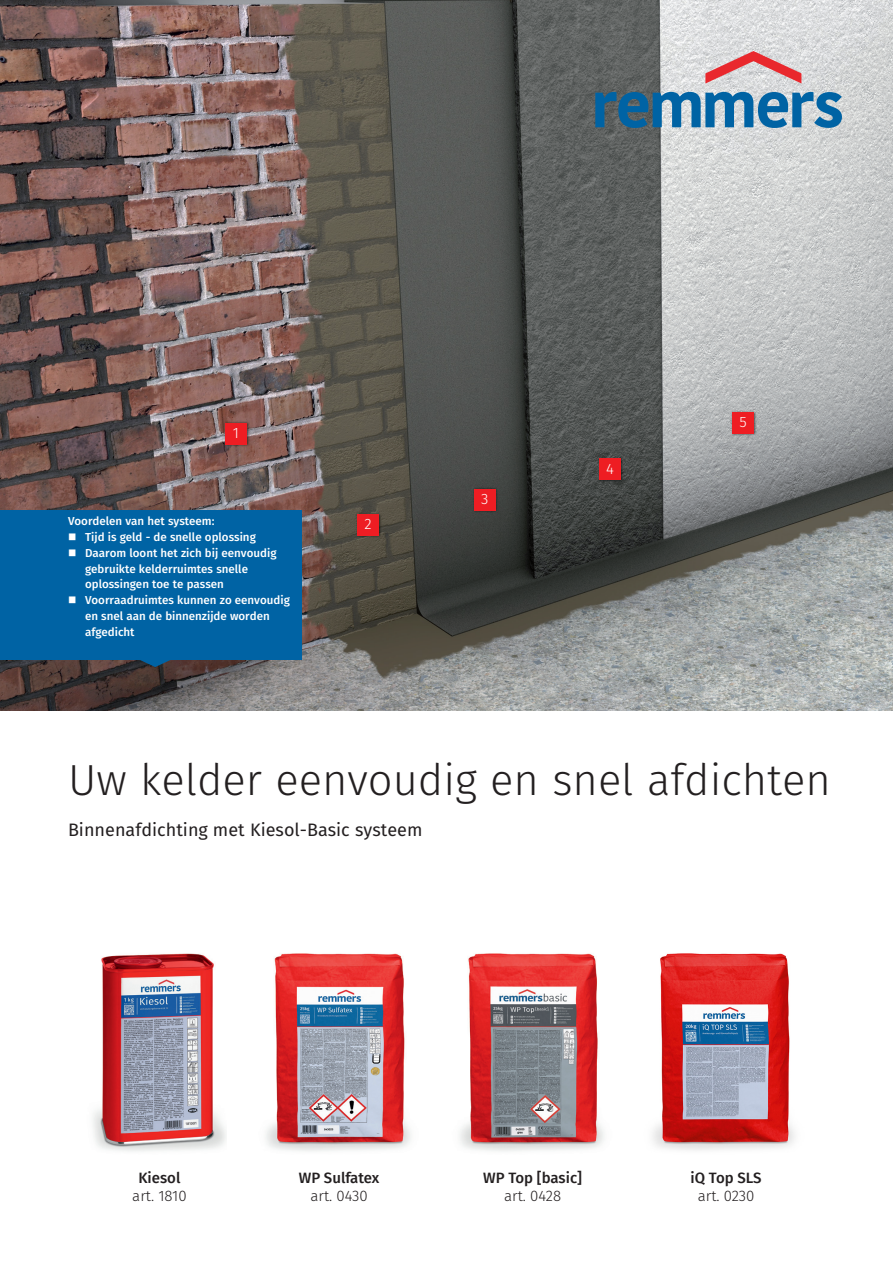
<style>
.page{position:relative;width:893px;height:1263px;background:#fff}
.page>*{position:absolute;margin:0;border:0;box-sizing:border-box;transform-origin:0 0}
.t1{font:300 43.5px "Fira Sans";color:#231f20}
.t2{font:18px "Fira Sans";color:#231f20}
.t3{font:500 15px/18px "Fira Sans";color:#231f20;text-align:center}
.t4{font:300 15px/18px "Fira Sans";color:#231f20;text-align:center}
.t5{font:300 15px "Fira Sans";color:#fff}
.t6{font:500 11.55px/15.8px "Fira Sans";color:#fff}
.s1{font-weight:500}
.s2{font-weight:300}
</style>
<div class="page">
<img style="left:0;top:0;width:893px;height:710px">
<img style="left:469px;top:484px;width:35px;height:35px">
<div style="left:474px;top:489px;width:22px;height:22px;background:#ee1d23"></div>
<img style="left:594px;top:454px;width:35px;height:34px">
<div style="left:600px;top:459px;width:21px;height:21px;background:#ee1d23"></div>
<img style="left:727px;top:407px;width:35px;height:35px">
<div style="left:733px;top:412px;width:21px;height:22px;background:#ee1d23"></div>
<img style="left:352px;top:509px;width:35px;height:35px">
<div style="left:358px;top:514px;width:21px;height:22px;background:#ee1d23"></div>
<img style="left:220px;top:418px;width:35px;height:34px">
<div style="left:225px;top:423px;width:22px;height:21px;background:#ee1d23"></div>
<div style="left:0;top:511px;width:301px;height:149px;background:#0063a4"></div>
<svg style="left:137px;top:660px;width:37px;height:7px"></svg>
<svg style="left:595px;top:92px;width:247px;height:36px;background:#528aae"></svg>
<svg style="left:705px;top:51px;width:96px;height:33px;background:#dea4a6"></svg>
<img style="left:460px;top:953px;width:144px;height:198px">
<img style="left:266px;top:953px;width:145px;height:198px">
<img style="left:93px;top:953px;width:133px;height:198px">
<img style="left:652px;top:953px;width:143px;height:197px">
<p class="t5" style="left:233px;top:422px;width:8px">1</p>
<p class="t6" style="left:85px;top:513px;width:206px;text-indent:-17px">Voordelen van het systeem:<br>Tijd is geld - de snelle oplossing<br>Daarom loont het zich bij eenvoudig gebruikte kelderruimtes snelle oplossingen toe te passen<br>Voorraadruimtes kunnen zo eenvoudig en snel aan de binnenzijde worden afgedicht</p>
<p class="t5" style="left:365px;top:514px;width:9px">2</p>
<p class="t5" style="left:481px;top:488px;width:9px">3</p>
<p class="t5" style="left:606px;top:458px;width:9px">4</p>
<p class="t5" style="left:740px;top:411px;width:9px">5</p>
<p class="t1" style="left:68px;top:749px;width:764px">Uw kelder eenvoudig en snel afdichten</p>
<p class="t2" style="left:68px;top:816px;width:356px">Binnenafdichting met Kiesol-Basic systeem</p>
<p class="t4" style="left:132px;top:1168px;width:56px"><span class="s1">Kiesol </span>art. 1810</p>
<p class="t3" style="left:299px;top:1168px;width:82px">WP Sulfatex <span class="s2">art. 0430</span></p>
<p class="t3" style="left:483px;top:1168px;width:100px">WP Top [basic] <span class="s2">art. 0428</span></p>
<p class="t3" style="left:690px;top:1168px;width:73px">iQ Top SLS <span class="s2">art. 0230</span></p>
</div>
